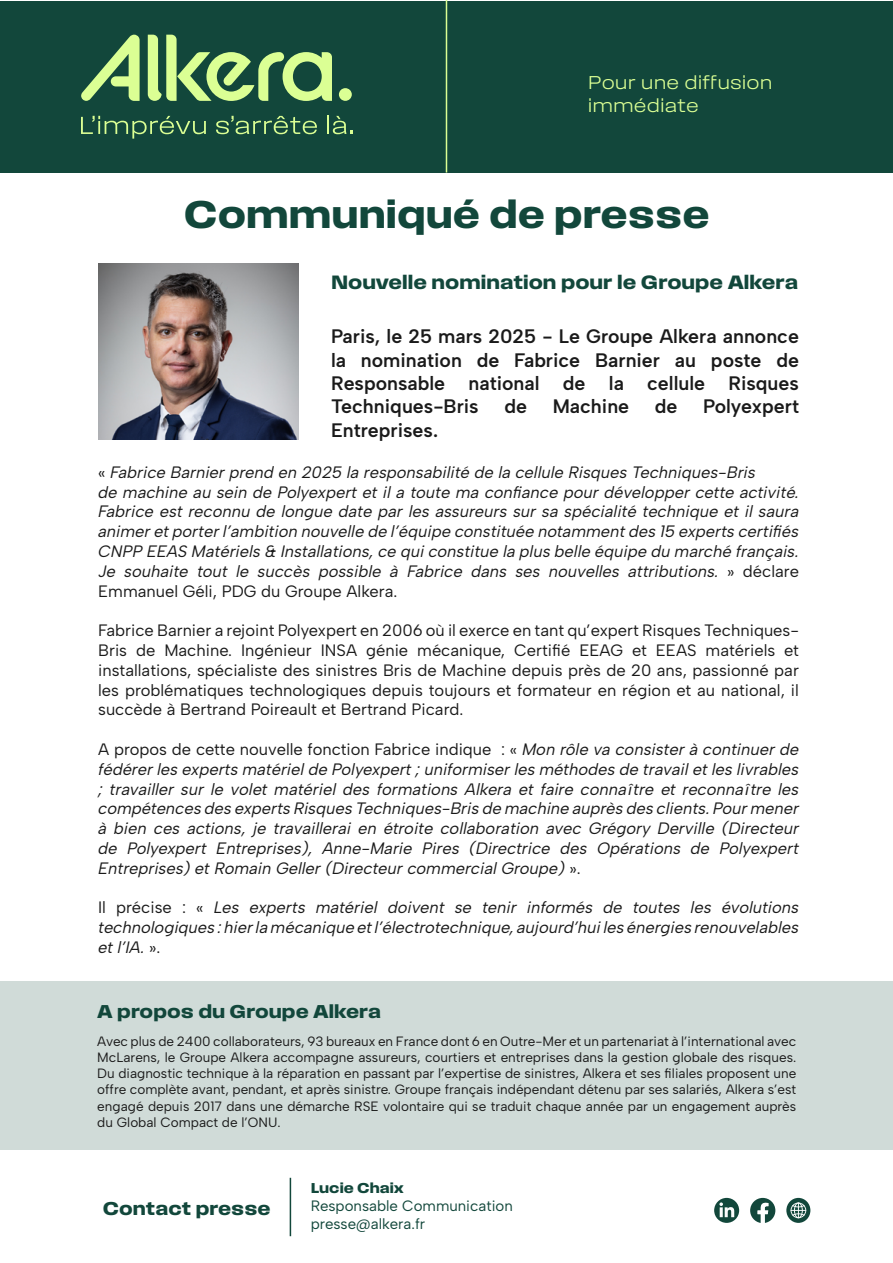
<style>
.page{position:relative;width:893px;height:1263px;background:#fff}
.page>*{position:absolute;margin:0;border:0;box-sizing:border-box;transform-origin:0 0}
.t1{font:40.5px "Field Gothic No.74 Demi Wide";color:#12473b}
.t2{font:20.25px "Field Gothic No.74 Demi Wide";color:#12473b}
.t3{font:600 19.5px/23.4px "Albert Sans";color:#1a1a1a;text-align:justify}
.t4{font:19.5px "Field Gothic No.74 Demi Wide";color:#12473b}
.t5{font:19.5px/23.4px "Field Gothic No.71 Light Wide";color:#dbff94}
.t6{font:italic 16.5px/19.8px "Albert Sans";color:#1a1a1a;text-align:justify}
.t7{font:16.5px/19.8px "Albert Sans";color:#1a1a1a;text-align:justify}
.t8{font:15px/18px "Albert Sans";color:#12473b}
.t9{font:15px "Field Gothic No.74 Demi Wide";color:#12473b}
.t10{font:13.5px/16.2px "Albert Sans";color:#1a1a1a;text-align:justify}
.s1{font-style:normal}
</style>
<div class="page">
<div style="left:0;top:981px;width:893px;height:169px;background:#d0dbd8"></div>
<div style="left:1px;top:1px;width:892px;height:172px;background:#12473b"></div>
<svg style="left:81px;top:35px;width:59px;height:66px"></svg>
<div style="left:339px;top:88px;width:13px;height:13px;background:#dbff94;border-radius:50%"></div>
<svg style="left:148px;top:35px;width:184px;height:66px"></svg>
<svg style="left:81px;top:116px;width:125px;height:23px"></svg>
<svg style="left:216px;top:116px;width:101px;height:18px"></svg>
<svg style="left:327px;top:116px;width:25px;height:18px"></svg>
<hr style="left:446px;top:0;width:1px;height:172px;background:#dbff94">
<hr style="left:290px;top:1178px;width:1px;height:58px;background:#12473b">
<div style="left:714px;top:1198px;width:25px;height:25px;background:#12473b;border-radius:50%"></div>
<svg style="left:719px;top:1202px;width:15px;height:15px"></svg>
<svg style="left:750px;top:1198px;width:25px;height:25px"></svg>
<div style="left:786px;top:1198px;width:24px;height:25px;background:#12473b;border-radius:50%"></div>
<svg style="left:790px;top:1202px;width:16px;height:16px"></svg>
<img style="left:98px;top:264px;width:201px;height:176px">
<p class="t5" style="left:588px;top:71px;width:186px">Pour une diffusion immédiate</p>
<h1 class="t1" style="left:184px;top:192px;width:527px">Communiqué de presse</h1>
<p class="t2" style="left:331px;top:272px;width:469px">Nouvelle nomination pour le Groupe Alkera</p>
<p class="t3" style="left:331px;top:325px;width:469px">Paris, le 25 mars 2025 - Le Groupe Alkera annonce la nomination de Fabrice Barnier au poste de Responsable national de la cellule Risques Techniques-Bris</p>
<p class="t3" style="left:504px;top:395px;width:24px">de</p>
<p class="t3" style="left:553px;top:395px;width:78px">Machine</p>
<p class="t3" style="left:655px;top:395px;width:24px">de</p>
<p class="t3" style="left:703px;top:395px;width:97px">Polyexpert</p>
<p class="t3" style="left:331px;top:418px;width:108px">Entreprises.</p>
<p class="t6" style="left:98px;top:462px;width:702px;text-align:left"><span class="s1">«</span> Fabrice Barnier prend en 2025 la responsabilité de la cellule Risques Techniques-Bris<br>de machine au sein de Polyexpert et il a toute ma confiance pour développer cette activité.<br>Fabrice est reconnu de longue date par les assureurs sur sa spécialité technique et il saura animer et porter l’ambition nouvelle de l’équipe constituée notamment des 15 experts certifiés CNPP EEAS Matériels &amp; Installations, ce qui constitue la plus belle équipe du marché français.<br>Je souhaite tout le succès possible à Fabrice dans ses nouvelles attributions. <span class="s1">» déclare Emmanuel Géli, PDG du Groupe Alkera.</span></p>
<p class="t7" style="left:98px;top:621px;width:702px">Fabrice Barnier a rejoint Polyexpert en 2006 où il exerce en tant qu’expert Risques Techniques-Bris de Machine. Ingénieur INSA génie mécanique, Certifié EEAG et EEAS matériels et installations, spécialiste des sinistres Bris de Machine depuis près de 20 ans, passionné par les problématiques technologiques depuis toujours et formateur en région et au national, il succède à Bertrand Poireault et Bertrand Picard.</p>
<p class="t6" style="left:98px;top:739px;width:702px"><span class="s1">A propos de cette nouvelle fonction Fabrice indique : «</span> Mon rôle va consister à continuer de fédérer les experts matériel de Polyexpert ; uniformiser les méthodes de travail et les livrables ; travailler sur le volet matériel des formations Alkera et faire connaître et reconnaître les compétences des experts Risques Techniques-Bris de machine auprès des clients. Pour mener à bien ces actions, je travaillerai en étroite collaboration avec Grégory Derville (Directeur de Polyexpert Entreprises), Anne-Marie Pires (Directrice des Opérations de Polyexpert Entreprises) et Romain Geller (Directeur commercial Groupe) <span class="s1">».</span></p>
<p class="t6" style="left:98px;top:898px;width:702px"><span class="s1">Il précise : «</span> Les experts matériel doivent se tenir informés de toutes les évolutions technologiques : hier la mécanique et l’électrotechnique, aujourd’hui les énergies renouvelables et l’IA. <span class="s1">».</span></p>
<p class="t4" style="left:97px;top:1001px;width:285px">A propos du Groupe Alkera</p>
<p class="t10" style="left:97px;top:1033px;width:700px">Avec plus de 2400 collaborateurs, 93 bureaux en France dont 6 en Outre-Mer et un partenariat à l’international avec McLarens, le Groupe Alkera accompagne assureurs, courtiers et entreprises dans la gestion globale des risques.<br>Du diagnostic technique à la réparation en passant par l’expertise de sinistres, Alkera et ses filiales proposent une offre complète avant, pendant, et après sinistre. Groupe français indépendant détenu par ses salariés, Alkera s’est engagé depuis 2017 dans une démarche RSE volontaire qui se traduit chaque année par un engagement auprès du Global Compact de l’ONU.</p>
<p class="t4" style="left:103px;top:1197px;width:169px">Contact presse</p>
<p class="t9" style="left:311px;top:1180px;width:95px">Lucie Chaix</p>
<p class="t8" style="left:311px;top:1197px;width:204px">Responsable Communication presse@alkera.fr</p>
</div>
